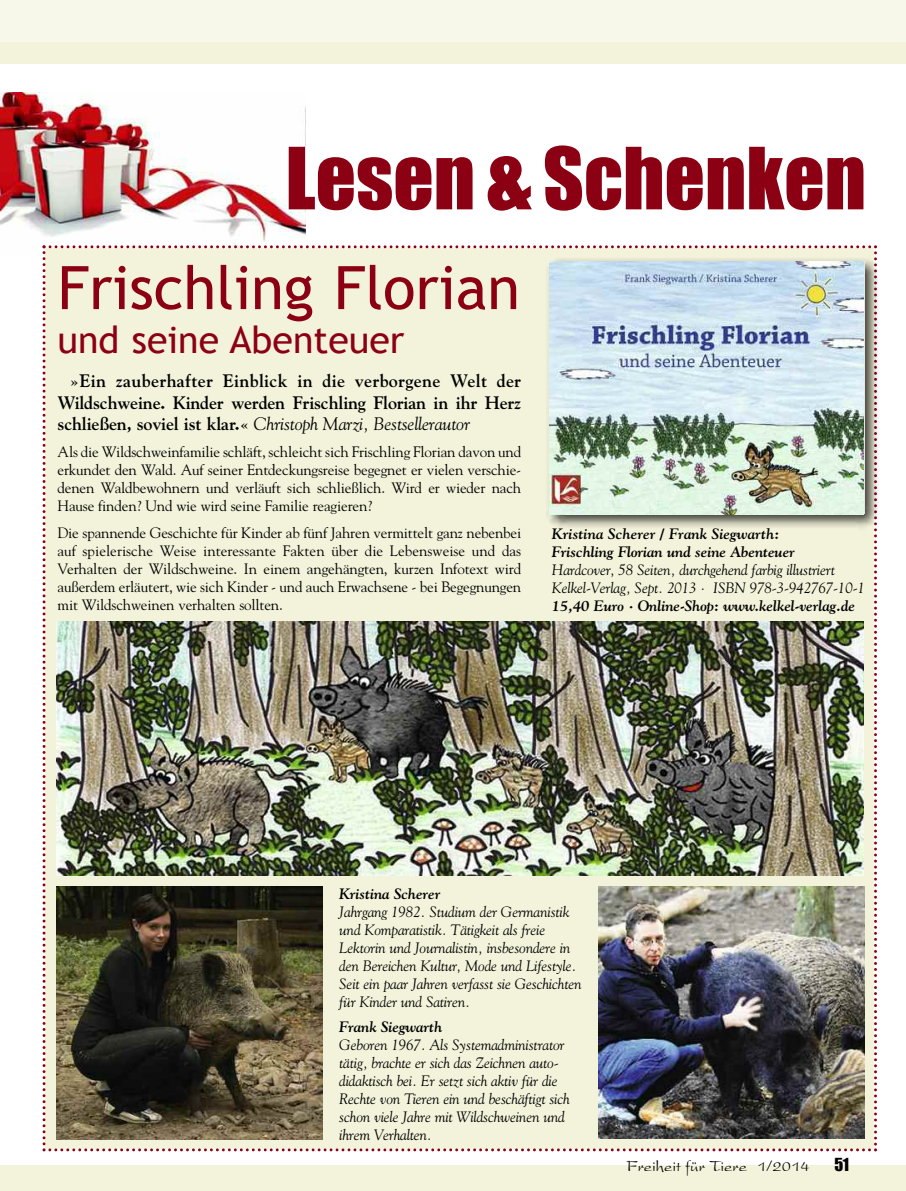
<style>
.page{position:relative;width:906px;height:1191px;background:#fff}
.page>*{position:absolute;margin:0;border:0;box-sizing:border-box;transform-origin:0 0}
.t1{font:79.05px "Impact";color:#8c0013}
.t2{font:60px "Trebuchet MS";color:#8c0013}
.t3{font:37.5px "Trebuchet MS";color:#8c0013}
.t4{font:700 18px/21.6px "Goudy";letter-spacing:-.01em;color:#000;text-align:justify}
.t5{font:16.5px "President Plain";color:#000}
.t6{font:16.5px "Impact";color:#000}
.t7{font:15px/18px "Goudy";letter-spacing:-.01em;color:#000;text-align:justify}
.t8{font:italic 15px/18px "Goudy";letter-spacing:-.01em;color:#000}
.t9{font:italic 700 15px/18px "Goudy";letter-spacing:-.01em;color:#000}
.s1{font-weight:400;font-style:italic}
</style>
<div class="page">
<img style="left:0;top:92px;width:305px;height:162px">
<div style="left:0;top:41px;width:906px;height:23px;background:#f3f3db"></div>
<div style="left:0;top:0;width:906px;height:42px;background:#f8f8ea"></div>
<div style="left:0;top:1165px;width:906px;height:26px;background:#f3f3db"></div>
<div style="left:43px;top:245px;width:834px;height:906px;background:#f3f3db"></div>
<img style="left:543px;top:255px;width:335px;height:279px">
<img style="left:550px;top:261px;width:313px;height:253px">
<img style="left:56px;top:622px;width:807px;height:253px">
<img style="left:56px;top:887px;width:267px;height:252px">
<img style="left:598px;top:886px;width:267px;height:252px">
<h1 class="t1" style="left:285px;top:130px;width:582px">Lesen&amp;Schenken</h1>
<h2 class="t2" style="left:58px;top:253px;width:464px">Frischling Florian</h2>
<h3 class="t3" style="left:58px;top:317px;width:348px">und seine Abenteuer</h3>
<p class="t4" style="left:58px;top:370px;width:465px;text-indent:13px">»Ein zauberhafter Einblick in die verborgene Welt der Wildschweine. Kinder werden Frischling Florian in ihr Herz schließen, soviel ist klar.« <span class="s1">Christoph Marzi, Bestsellerautor</span></p>
<p class="t7" style="left:58px;top:442px;width:465px">Als die Wildschweinfamilie schläft, schleicht sich Frischling Florian davon und erkundet den Wald. Auf seiner Entdeckungsreise begegnet er vielen verschie&shy;denen Waldbewohnern und verläuft sich schließlich. Wird er wieder nach Hause finden? Und wie wird seine Familie reagieren?</p>
<p class="t7" style="left:58px;top:524px;width:465px">Die spannende Geschichte für Kinder ab fünf Jahren vermittelt ganz nebenbei auf spielerische Weise interessante Fakten über die Lebensweise und das Verhalten der Wildschweine. In einem angehängten, kurzen Infotext wird außerdem erläutert, wie sich Kinder - und auch Erwachsene - bei Begegnungen mit Wildschweinen verhalten sollten.</p>
<p class="t9" style="left:552px;top:524px;width:244px">Kristina Scherer / Frank Siegwarth:<br>Frischling Florian und seine Abenteuer</p>
<p class="t8" style="left:552px;top:560px;width:314px">Hardcover, 58 Seiten, durchgehend farbig illustriert<br>Kelkel-Verlag, Sept. 2013 · ISBN 978-3-942767-10-1</p>
<p class="t9" style="left:552px;top:596px;width:304px">15,40 Euro · Online-Shop: www.kelkel-verlag.de</p>
<p class="t9" style="left:339px;top:885px;width:103px">Kristina Scherer</p>
<p class="t8" style="left:339px;top:903px;width:244px">Jahrgang 1982. Studium der Germanistik und Komparatistik. Tätigkeit als freie Lektorin und Journalistin, insbesondere in den Bereichen Kultur, Mode und Lifestyle.<br>Seit ein paar Jahren verfasst sie Geschichten für Kinder und Satiren.</p>
<p class="t9" style="left:339px;top:1018px;width:105px">Frank Siegwarth</p>
<p class="t8" style="left:339px;top:1036px;width:232px">Geboren 1967. Als Systemadministrator tätig, brachte er sich das Zeichnen auto&shy;didaktisch bei. Er setzt sich aktiv für die Rechte von Tieren ein und beschäftigt sich schon viele Jahre mit Wildschweinen und ihrem Verhalten.</p>
<p class="t5" style="left:626px;top:1159px;width:184px">Freiheit für Tiere 1/2014</p>
<p class="t6" style="left:834px;top:1154px;width:16px">51</p>
</div>
